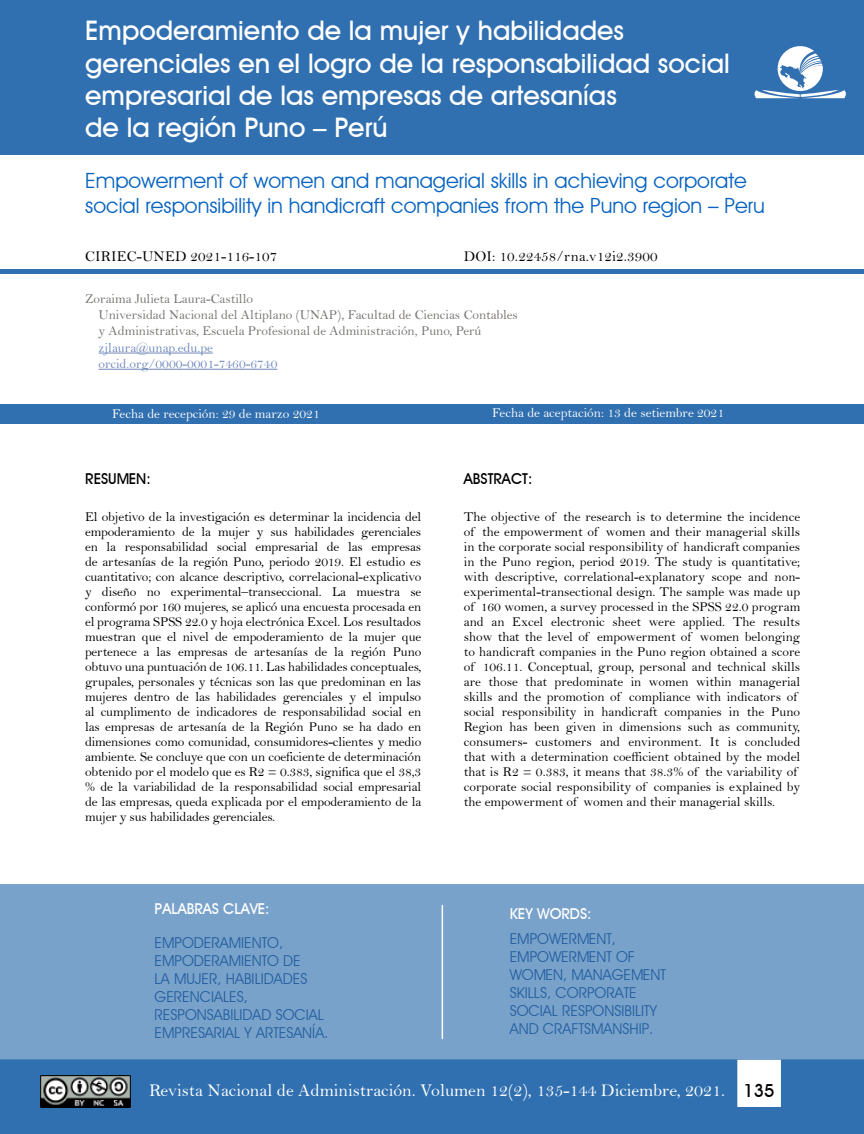
<style>
.page{position:relative;width:864px;height:1134px;background:#fff}
.page>*{position:absolute;margin:0;border:0;box-sizing:border-box;transform-origin:0 0}
.t1{font:700 27px/32.4px "Decker";color:#fff}
.t2{font:21px/25.2px "Decker";color:#0763c1}
.t3{font:18px "Bell";color:#fff}
.t4{font:15px/18px "Decker";color:#235e9f}
.t5{font:15px "Bell";letter-spacing:.01em;color:#000}
.t6{font:700 15px "Decker";color:#fff}
.t7{font:700 15px "Decker";color:#000}
.t8{font:13.5px/15px "Bell";color:#000;text-align:justify}
.t9{font:13.5px/16.2px "Bell";color:#75726f}
.t10{font:13.5px "Bell";color:#fff}
.t11{font:13.5px/16.2px "Bell";color:#7088bb}
.s1{font-family:"Decker";font-weight:700;color:#000}
</style>
<div class="page">
<div style="left:0;top:0;width:864px;height:155px;background:#3170b0"></div>
<div style="left:0;top:884px;width:864px;height:175px;background:#79a2cb"></div>
<div style="left:0;top:1059px;width:864px;height:75px;background:#3170b0"></div>
<img style="left:40px;top:1075px;width:90px;height:32px">
<svg style="left:754px;top:46px;width:92px;height:52px"></svg>
<div style="left:0;top:269px;width:864px;height:5px;background:#3170b0"></div>
<div style="left:0;top:404px;width:864px;height:19px;background:#3170b0"></div>
<hr style="left:442px;top:905px;width:1px;height:134px;background:#fff">
<hr style="left:99px;top:353px;width:114px;height:1px;background:#7088bb">
<hr style="left:99px;top:369px;width:178px;height:1px;background:#7088bb">
<h1 class="t1" style="left:85px;top:14px;width:646px">Empoderamiento de la mujer y habilidades gerenciales en el logro de la responsabilidad social empresarial de las empresas de artesanías<br>de la región Puno – Perú</h1>
<h2 class="t2" style="left:85px;top:167px;width:681px">Empowerment of women and managerial skills in achieving corporate social responsibility in handicraft companies from the Puno region – Peru</h2>
<p class="t5" style="left:85px;top:248px;width:194px">CIRIEC-UNED 2021-116-107</p>
<p class="t5" style="left:464px;top:248px;width:195px">DOI: 10.22458/rna.v12i2.3900</p>
<p class="t9" style="left:99px;top:291px;width:421px;text-indent:-14px">Zoraima Julieta Laura-Castillo<br>Universidad Nacional del Altiplano (UNAP), Facultad de Ciencias Contables y Administrativas, Escuela Profesional de Administración, Puno, Perú</p>
<p class="t11" style="left:99px;top:339px;width:180px">zjlaura@unap.edu.pe orcid.org/0000-0001-7460-6740</p>
<p class="t10" style="left:112px;top:406px;width:209px">Fecha de recepción: 29 de marzo 2021</p>
<p class="t10" style="left:492px;top:405px;width:234px">Fecha de aceptación: 13 de setiembre 2021</p>
<p class="t7" style="left:85px;top:469px;width:67px">RESUMEN:</p>
<p class="t8" style="left:85px;top:509px;width:338px">El objetivo de la investigación es determinar la incidencia del empoderamiento de la mujer y sus habilidades gerenciales en la responsabilidad social empresarial de las empresas de artesanías de la región Puno, periodo 2019. El estudio es cuantitativo; con alcance descriptivo, correlacional-explicativo y diseño no experimental–transeccional. La muestra se conformó por 160 mujeres, se aplicó una encuesta procesada en el programa SPSS 22.0 y hoja electrónica Excel. Los resultados muestran que el nivel de empoderamiento de la mujer que pertenece a las empresas de artesanías de la región Puno obtuvo una puntuación de 106.11. Las habilidades conceptuales, grupales, personales y técnicas son las que predominan en las mujeres dentro de las habilidades gerenciales y el impulso al cumplimento de indicadores de responsabilidad social en las empresas de artesanía de la Región Puno se ha dado en dimensiones como comunidad, consumidores-clientes y medio ambiente. Se concluye que con un coeficiente de determinación obtenido por el modelo que es R2 = 0.383, significa que el 38,3 % de la variabilidad de la responsabilidad social empresarial de las empresas, queda explicada por el empoderamiento de la mujer y sus habilidades gerenciales.</p>
<p class="t6" style="left:155px;top:900px;width:117px">PALABRAS CLAVE:</p>
<p class="t4" style="left:155px;top:934px;width:175px">EMPODERAMIENTO,<br>EMPODERAMIENTO DE<br>LA MUJER, HABILIDADES<br>GERENCIALES,<br>RESPONSABILIDAD SOCIAL<br>EMPRESARIAL Y ARTESANÍA.</p>
<p class="t7" style="left:464px;top:469px;width:70px">ABSTRACT:</p>
<p class="t8" style="left:464px;top:509px;width:338px;text-align:left">The objective of the research is to determine the incidence of the empowerment of women and their managerial skills in the corporate social responsibility of handicraft companies in the Puno region, period 2019. The study is quantitative; with descriptive, correlational-explanatory scope and non&shy;experimental-transectional design. The sample was made up of 160 women, a survey processed in the SPSS 22.0 program and an Excel electronic sheet were applied. The results show that the level of empowerment of women belonging to handicraft companies in the Puno region obtained a score of 106.11. Conceptual, group, personal and technical skills are those that predominate in women within managerial skills and the promotion of compliance with indicators of social responsibility in handicraft companies in the Puno Region has been given in dimensions such as community, consumers- customers and environment. It is concluded that with a determination coefficient obtained by the model that is R2 = 0.383, it means that 38.3% of the variability of corporate social responsibility of companies is explained by the empowerment of women and their managerial skills.</p>
<p class="t6" style="left:510px;top:905px;width:83px">KEY WORDS:</p>
<p class="t4" style="left:510px;top:930px;width:158px">EMPOWERMENT,<br>EMPOWERMENT OF<br>WOMEN, MANAGEMENT<br>SKILLS, CORPORATE<br>SOCIAL RESPONSIBILITY<br>AND CRAFTSMANSHIP.</p>
<h3 class="t3" style="left:149px;top:1079px;width:627px">Revista Nacional de Administración. Volumen 12(2), 135-144 Diciembre, 2021. <span class="s1">135</span></h3>
</div>
